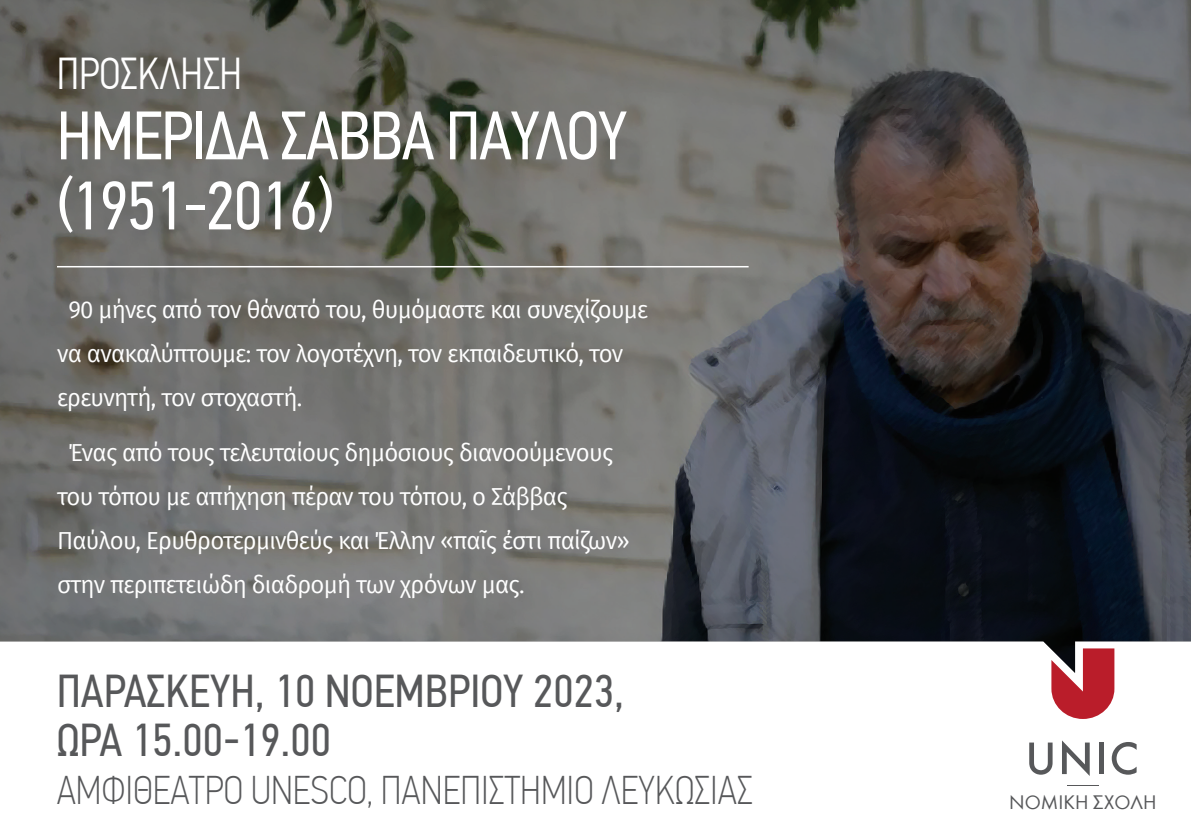
<style>
.page{position:relative;width:1191px;height:840px;background:#fff}
.page>*{position:absolute;margin:0;border:0;box-sizing:border-box;transform-origin:0 0}
.t1{font:68.6px/70px "PF Din Text Cond Pro";letter-spacing:-.02em;color:#fff;scale:.96 1}
.t2{font:46px/48px "PF Din Text Cond Pro";color:#57585a}
.t3{font:300 44.6px "PF Din Text Cond Pro";color:#fff;scale:.96 1}
.t4{font:100 40px "PF Din Text Cond Pro";color:#57585a}
.t5{font:24px/44px "Fira Sans";letter-spacing:-.03em;color:#fff}
.t6{font:20.4px "Futura Greek";color:#57585a}
</style>
<div class="page">
<svg style="left:1029px;top:742px;width:23px;height:32px"></svg>
<svg style="left:1062px;top:740px;width:27px;height:35px"></svg>
<div style="left:1099px;top:742px;width:5px;height:31px;background:#57585a"></div>
<svg style="left:1111px;top:742px;width:25px;height:32px"></svg>
<svg style="left:1051px;top:672px;width:63px;height:46px"></svg>
<hr style="left:1067px;top:784px;width:31px;height:1px;background:#57585a">
<img style="left:0;top:0;width:1191px;height:672px">
<hr style="left:57px;top:266px;width:691px;height:1px;background:#fff">
<h3 class="t3" style="left:57px;top:48px;width:194px">ΠΡΟΣΚΛΗΣΗ</h3>
<h1 class="t1" style="left:57px;top:101px;width:596px">ΗΜΕΡΊΔΑ ΣΆΒΒΑ ΠΑΎΛΟΥ (1951-2016)</h1>
<p class="t5" style="left:57px;top:286px;width:593px;text-indent:11px">90 μήνες από τον θάνατό του, θυμόμαστε και συνεχίζουμε να ανακαλύπτουμε: τον λογοτέχνη, τον εκπαιδευτικό, τον ερευνητή, τον στοχαστή.</p>
<p class="t5" style="left:57px;top:430px;width:574px;text-indent:11px">Ένας από τους τελευταίους δημόσιους διανοούμενους του τόπου με απήχηση πέραν του τόπου, ο Σάββας Παύλου, Ερυθροτερμινθεύς και Έλλην «παῖς ἐστι παίζων» στην περιπετειώδη διαδρομή των χρόνων μας.</p>
<h2 class="t2" style="left:57px;top:667px;width:569px">ΠΑΡΑΣΚΕΥΉ, 10 ΝΟΕΜΒΡΊΟΥ 2023,<br>ΩΡΑ 15.00-19.00</h2>
<h3 class="t4" style="left:57px;top:766px;width:697px">ΑΜΦΙΘΈΑΤΡΟ UNESCO, ΠΑΝΕΠΙΣΤΉΜΙΟ ΛΕΥΚΩΣΊΑΣ</h3>
<p class="t6" style="left:1009px;top:791px;width:149px">ΝΟΜΙΚΗ ΣΧΟΛΗ</p>
</div>
